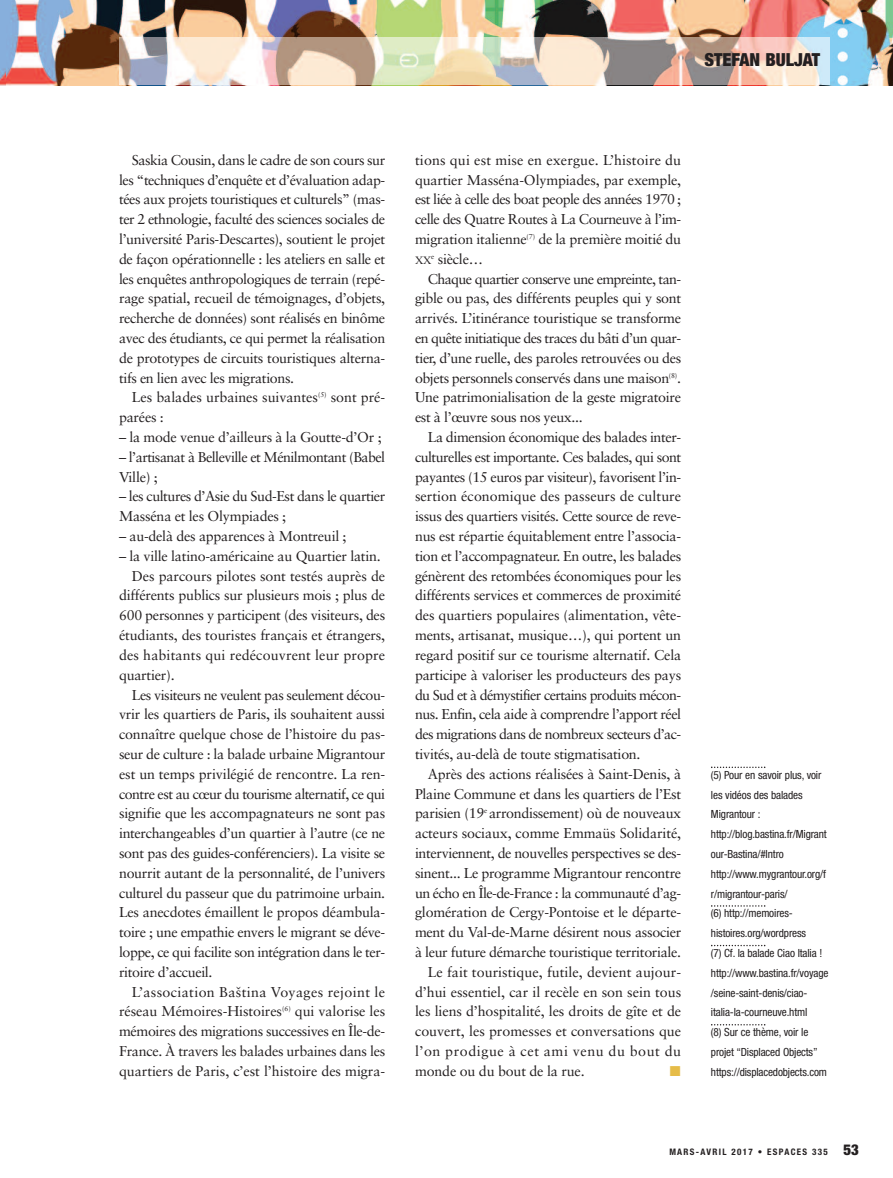
<style>
.page{position:relative;width:893px;height:1178px;background:#fff}
.page>*{position:absolute;margin:0;border:0;box-sizing:border-box;transform-origin:0 0}
.t1{font:900 condensed 18px "Helvetica Neue";color:#231f20}
.t2{font:14.25px/19.8px "Sabon";letter-spacing:-.02em;color:#231f20;text-align:justify}
.t3{font:14.25px/19.8px "Sabon";letter-spacing:-.04em;color:#231f20}
.t4{font:14.25px "Sabon";color:#231f20}
.t5{font:14.25px "Sabon";letter-spacing:-.045em;color:#231f20}
.t6{font:14.25px "Sabon";letter-spacing:.01em;color:#231f20}
.t7{font:14.25px "Sabon";letter-spacing:.025em;color:#231f20}
.t8{font:14.25px "Sabon";letter-spacing:.04em;color:#231f20}
.t9{font:14.25px "Zapf Dingbats ITC";color:#e6bc48}
.t10{font:condensed 11.25px/19.8px "Helvetica Neue";letter-spacing:-.01em;color:#231f20}
.t11{font:10.65px "Sabon";color:#231f20}
.t12{font:700 condensed 9px "Helvetica Neue";letter-spacing:.145em;color:#231f20}
.s1{font-weight:900;font-size:15px}
</style>
<div class="page">
<img style="left:6px;top:0;width:887px;height:85px">
<img style="left:0;top:0;width:6px;height:85px">
<img style="left:119px;top:37px;width:710px;height:47px">
<svg style="left:711px;top:766px;width:54px;height:2px"></svg>
<svg style="left:711px;top:905px;width:54px;height:2px"></svg>
<svg style="left:711px;top:945px;width:54px;height:1px"></svg>
<svg style="left:711px;top:1024px;width:54px;height:1px"></svg>
<p class="t1" style="left:705px;top:53px;width:117px">STEFAN BULJAT</p>
<p class="t2" style="left:119px;top:151px;width:268px;text-indent:13px">Saskia Cousin, dans le cadre de son cours sur les “techniques d’enquête et d’évaluation adap&shy;tées aux projets touristiques et culturels” (mas&shy;ter 2 ethnologie, faculté des sciences sociales de l’université Paris-Descartes), soutient le projet de façon opérationnelle : les ateliers en salle et les enquêtes anthropologiques de terrain (repé&shy;rage spatial, recueil de témoignages, d’objets, recherche de données) sont réalisés en binôme avec des étudiants, ce qui permet la réalisation de prototypes de circuits touristiques alterna&shy;tifs en lien avec les migrations.</p>
<p class="t2" style="left:119px;top:389px;width:268px;text-indent:13px">Les balades urbaines suivantes<sup>(5)</sup> sont pré&shy;parées :</p>
<p class="t2" style="left:119px;top:428px;width:264px">– la mode venue d’ailleurs à la Goutte-d’Or ;</p>
<p class="t3" style="left:119px;top:448px;width:268px">– l’artisanat à Belleville et Ménilmontant (Babel<br>Ville) ;</p>
<p class="t2" style="left:119px;top:488px;width:268px">– les cultures d’Asie du Sud-Est dans le quartier<br>Masséna et les Olympiades ;</p>
<p class="t2" style="left:119px;top:527px;width:229px">– au-delà des apparences à Montreuil ;</p>
<p class="t2" style="left:119px;top:547px;width:263px">– la ville latino-américaine au Quartier latin.</p>
<p class="t2" style="left:132px;top:567px;width:255px">Des parcours pilotes sont testés auprès de</p>
<p class="t2" style="left:119px;top:587px;width:268px">différents publics sur plusieurs mois ; plus de</p>
<p class="t2" style="left:119px;top:606px;width:268px">600 personnes y participent (des visiteurs, des</p>
<p class="t2" style="left:119px;top:626px;width:268px">étudiants, des touristes français et étrangers,</p>
<p class="t6" style="left:119px;top:649px;width:268px">des habitants qui redécouvrent leur propre</p>
<p class="t2" style="left:119px;top:666px;width:57px">quartier).</p>
<p class="t2" style="left:132px;top:686px;width:255px">Les visiteurs ne veulent pas seulement décou-</p>
<p class="t2" style="left:119px;top:705px;width:268px">vrir les quartiers de Paris, ils souhaitent aussi</p>
<p class="t2" style="left:119px;top:725px;width:268px">connaître quelque chose de l’histoire du pas-</p>
<p class="t2" style="left:119px;top:745px;width:268px">seur de culture : la balade urbaine Migrantour</p>
<p class="t2" style="left:119px;top:765px;width:268px">est un temps privilégié de rencontre. La ren-</p>
<p class="t3" style="left:119px;top:785px;width:268px">contre est au cœur du tourisme alternatif, ce qui</p>
<p class="t2" style="left:119px;top:804px;width:268px">signifie que les accompagnateurs ne sont pas</p>
<p class="t2" style="left:119px;top:824px;width:268px">interchangeables d’un quartier à l’autre (ce ne</p>
<p class="t2" style="left:119px;top:844px;width:268px">sont pas des guides-conférenciers). La visite se</p>
<p class="t2" style="left:119px;top:864px;width:268px">nourrit autant de la personnalité, de l’univers</p>
<p class="t2" style="left:119px;top:884px;width:268px">culturel du passeur que du patrimoine urbain.</p>
<p class="t2" style="left:119px;top:903px;width:268px">Les anecdotes émaillent le propos déambula-</p>
<p class="t2" style="left:119px;top:923px;width:268px">toire ; une empathie envers le migrant se déve-</p>
<p class="t2" style="left:119px;top:943px;width:268px">loppe, ce qui facilite son intégration dans le ter-</p>
<p class="t2" style="left:119px;top:963px;width:95px">ritoire d’accueil.</p>
<p class="t7" style="left:132px;top:985px;width:255px">L’association Baština Voyages rejoint le</p>
<p class="t2" style="left:119px;top:1002px;width:268px">réseau Mémoires-Histoires<sup>(6)</sup> qui valorise les</p>
<p class="t2" style="left:119px;top:1022px;width:268px">mémoires des migrations successives en Île-de-</p>
<p class="t2" style="left:119px;top:1042px;width:268px">France. À travers les balades urbaines dans les</p>
<p class="t2" style="left:119px;top:1062px;width:268px">quartiers de Paris, c’est l’histoire des migra-</p>
<p class="t2" style="left:415px;top:151px;width:268px">tions qui est mise en exergue. L’histoire du quartier Masséna-Olympiades, par exemple, est liée à celle des boat people des années 1970 ; celle des Quatre Routes à La Courneuve à l’im&shy;migration italienne<sup>(7)</sup> de la première moitié du</p>
<p class="t11" style="left:415px;top:256px;width:18px">XX</p>
<p class="t2" style="left:431px;top:250px;width:53px"><sup>e</sup> siècle…</p>
<p class="t5" style="left:428px;top:273px;width:255px">Chaque quartier conserve une empreinte, tan-</p>
<p class="t2" style="left:415px;top:290px;width:268px">gible ou pas, des différents peuples qui y sont</p>
<p class="t2" style="left:415px;top:309px;width:268px">arrivés. L’itinérance touristique se transforme</p>
<p class="t5" style="left:415px;top:332px;width:268px">en quête initiatique des traces du bâti d’un quar-</p>
<p class="t2" style="left:415px;top:349px;width:268px">tier, d’une ruelle, des paroles retrouvées ou des</p>
<p class="t2" style="left:415px;top:369px;width:268px">objets personnels conservés dans une maison<sup>(8)</sup>.</p>
<p class="t2" style="left:415px;top:389px;width:268px">Une patrimonialisation de la geste migratoire</p>
<p class="t2" style="left:415px;top:408px;width:169px">est à l’œuvre sous nos yeux...</p>
<p class="t2" style="left:428px;top:428px;width:255px">La dimension économique des balades inter-</p>
<p class="t2" style="left:415px;top:448px;width:268px">culturelles est importante. Ces balades, qui sont</p>
<p class="t2" style="left:415px;top:468px;width:268px">payantes (15 euros par visiteur), favorisent l’in-</p>
<p class="t4" style="left:415px;top:490px;width:268px">sertion économique des passeurs de culture</p>
<p class="t2" style="left:415px;top:507px;width:268px">issus des quartiers visités. Cette source de reve-</p>
<p class="t2" style="left:415px;top:527px;width:268px">nus est répartie équitablement entre l’associa-</p>
<p class="t2" style="left:415px;top:547px;width:268px">tion et l’accompagnateur. En outre, les balades</p>
<p class="t2" style="left:415px;top:567px;width:268px">génèrent des retombées économiques pour les</p>
<p class="t2" style="left:415px;top:587px;width:268px">différents services et commerces de proximité</p>
<p class="t2" style="left:415px;top:606px;width:268px">des quartiers populaires (alimentation, vête-</p>
<p class="t2" style="left:415px;top:626px;width:268px">ments, artisanat, musique…), qui portent un</p>
<p class="t2" style="left:415px;top:646px;width:268px">regard positif sur ce tourisme alternatif. Cela</p>
<p class="t2" style="left:415px;top:666px;width:268px">participe à valoriser les producteurs des pays</p>
<p class="t5" style="left:415px;top:688px;width:268px">du Sud et à démystifier certains produits mécon-</p>
<p class="t2" style="left:415px;top:705px;width:268px">nus. Enfin, cela aide à comprendre l’apport réel</p>
<p class="t3" style="left:415px;top:725px;width:268px">des migrations dans de nombreux secteurs d’ac-</p>
<p class="t2" style="left:415px;top:745px;width:227px">tivités, au-delà de toute stigmatisation.</p>
<p class="t2" style="left:428px;top:765px;width:255px">Après des actions réalisées à Saint-Denis, à</p>
<p class="t2" style="left:415px;top:785px;width:268px">Plaine Commune et dans les quartiers de l’Est</p>
<p class="t2" style="left:415px;top:804px;width:268px">parisien (19<sup>e</sup> arrondissement) où de nouveaux</p>
<p class="t2" style="left:415px;top:824px;width:268px">acteurs sociaux, comme Emmaüs Solidarité,</p>
<p class="t2" style="left:415px;top:844px;width:268px">interviennent, de nouvelles perspectives se des-</p>
<p class="t2" style="left:415px;top:864px;width:268px">sinent... Le programme Migrantour rencontre</p>
<p class="t3" style="left:415px;top:884px;width:268px">un écho en Île-de-France : la communauté d’ag-</p>
<p class="t2" style="left:415px;top:903px;width:268px">glomération de Cergy-Pontoise et le départe-</p>
<p class="t2" style="left:415px;top:923px;width:268px">ment du Val-de-Marne désirent nous associer</p>
<p class="t2" style="left:415px;top:943px;width:268px">à leur future démarche touristique territoriale.</p>
<p class="t4" style="left:428px;top:966px;width:255px">Le fait touristique, futile, devient aujour-</p>
<p class="t4" style="left:415px;top:985px;width:268px">d’hui essentiel, car il recèle en son sein tous</p>
<p class="t2" style="left:415px;top:1002px;width:268px">les liens d’hospitalité, les droits de gîte et de</p>
<p class="t4" style="left:415px;top:1025px;width:268px">couvert, les promesses et conversations que</p>
<p class="t8" style="left:415px;top:1045px;width:268px">l’on prodigue à cet ami venu du bout du</p>
<p class="t2" style="left:415px;top:1062px;width:171px">monde ou du bout de la rue.</p>
<p class="t9" style="left:670px;top:1062px;width:12px">■</p>
<p class="t10" style="left:711px;top:766px;width:119px">(5) Pour en savoir plus, voir les vidéos des balades<br>Migrantour : http://blog.bastina.fr/Migrant our-Bastina/#Intro http://www.mygrantour.org/f r/migrantour-paris/<br>(6) http://memoires&shy;histoires.org/wordpress<br>(7) Cf. la balade Ciao Italia ! http://www.bastina.fr/voyage /seine-saint-denis/ciao&shy;italia-la-courneuve.html<br>(8) Sur ce thème, voir le projet “Displaced Objects” https://displacedobjects.com</p>
<p class="t12" style="left:669px;top:1144px;width:191px">MARS-AVRIL 2017 • ESPACES 335 <span class="s1">53</span></p>
</div>
